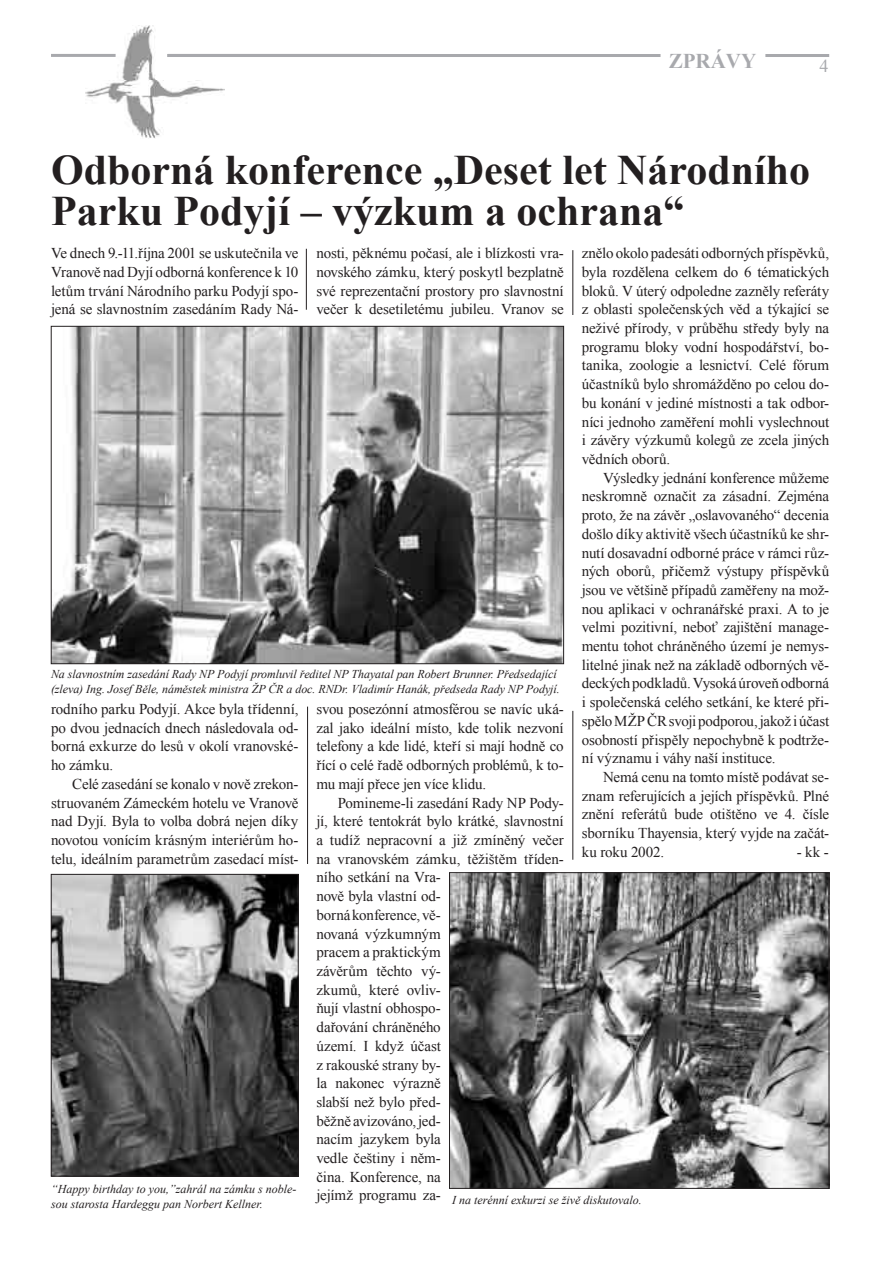
<style>
.page{position:relative;width:893px;height:1263px;background:#fff}
.page>*{position:absolute;margin:0;border:0;box-sizing:border-box;transform-origin:0 0}
.t1{font:700 42px/41.4px "Times New Roman";color:#231f20}
.t2{font:700 21px "Times New Roman";color:#a8a9ad}
.t3{font:18px "Times New Roman";color:#a8a9ad}
.t4{font:15px/18.8px "Times New Roman";letter-spacing:-.005em;color:#231f20;text-align:justify}
.t5{font:italic 12px/14.4px "Times New Roman";letter-spacing:-.005em;color:#231f20}
</style>
<div class="page">
<img style="left:86px;top:25px;width:138px;height:113px">
<hr style="left:51px;top:54px;width:65px;height:3px;background:#a8a9ad">
<hr style="left:765px;top:54px;width:64px;height:3px;background:#a8a9ad">
<hr style="left:167px;top:54px;width:493px;height:3px;background:#a8a9ad">
<img style="left:53px;top:876px;width:243px;height:298px">
<div style="left:51px;top:874px;width:247px;height:302px;border:1px solid #231f20"></div>
<hr style="left:307px;top:707px;width:1px;height:157px;background:#231f20">
<img style="left:451px;top:874px;width:376px;height:312px">
<div style="left:449px;top:872px;width:380px;height:316px;border:1px solid #231f20"></div>
<img style="left:53px;top:328px;width:509px;height:334px">
<hr style="left:306px;top:249px;width:1px;height:61px;background:#231f20">
<hr style="left:573px;top:250px;width:1px;height:65px;background:#231f20">
<hr style="left:573px;top:711px;width:1px;height:149px;background:#231f20">
<h2 class="t2" style="left:669px;top:47px;width:89px">ZPRÁVY</h2>
<p class="t3" style="left:820px;top:54px;width:10px">4</p>
<h1 class="t1" style="left:51px;top:148px;width:761px">Odborná konference „Deset let Národního<br>Parku Podyjí – výzkum a ochrana“</h1>
<p class="t4" style="left:51px;top:243px;width:249px">Ve dnech 9.-11.října 2001 se uskutečnila ve Vranově nad Dyjí odborná konference k 10 letům trvání Národního parku Podyjí spo&shy;jená se slavnostním zasedáním Rady Ná-</p>
<p class="t4" style="left:582px;top:243px;width:249px">znělo okolo padesáti odborných příspěvků, byla rozdělena celkem do 6 tématických bloků. V úterý odpoledne zazněly referáty z oblasti společenských věd a týkající se neživé přírody, v průběhu středy byly na programu bloky vodní hospodářství, bo&shy;tanika, zoologie a lesnictví. Celé fórum účastníků bylo shromážděno po celou do&shy;bu konání v jediné místnosti a tak odbor&shy;níci jednoho zaměření mohli vyslechnout i závěry výzkumů kolegů ze zcela jiných vědních oborů.</p>
<p class="t4" style="left:582px;top:468px;width:249px;text-indent:21px">Výsledky jednání konference můžeme neskromně označit za zásadní. Zejména proto, že na závěr „oslavovaného“ decenia došlo díky aktivitě všech účastníků ke shr&shy;nutí dosavadní odborné práce v rámci růz&shy;ných oborů, přičemž výstupy příspěvků jsou ve většině případů zaměřeny na mož&shy;nou aplikaci v ochranářské praxi. A to je velmi pozitivní, neboť zajištění manage&shy;mentu tohot chráněného území je nemys&shy;litelné jinak než na základě odborných vě&shy;deckých podkladů. Vysoká úroveň odborná i společenská celého setkání, ke které při&shy;spělo MŽP ČR svoji podporou, jakož i účast osobností přispěly nepochybně k podtrže&shy;ní významu i váhy naší instituce.</p>
<p class="t4" style="left:582px;top:767px;width:249px;text-indent:21px">Nemá cenu na tomto místě podávat se&shy;znam referujících a jejích příspěvků. Plné znění referátů bude otištěno ve 4. čísle sborníku Thayensia, který vyjde na začát&shy;ku roku 2002.</p>
<p class="t4" style="left:316px;top:243px;width:249px">nosti, pěknému počasí, ale i blízkosti vra&shy;novského zámku, který poskytl bezplatně své reprezentační prostory pro slavnostní večer k desetiletému jubileu. Vranov se</p>
<p class="t5" style="left:51px;top:667px;width:510px">Na slavnostním zasedání Rady NP Podyjí promluvil ředitel NP Thayatal pan Robert Brunner. Předsedající (zleva) Ing. Josef Běle, náměstek ministra ŽP ČR a doc. RNDr. Vladimír Hanák, předseda Rady NP Podyjí.</p>
<p class="t4" style="left:51px;top:699px;width:249px">rodního parku Podyjí. Akce byla třídenní, po dvou jednacích dnech následovala od&shy;borná exkurze do lesů v okolí vranovské&shy;ho zámku.</p>
<p class="t4" style="left:51px;top:774px;width:249px;text-indent:21px">Celé zasedání se konalo v nově zrekon&shy;struovaném Zámeckém hotelu ve Vranově nad Dyjí. Byla to volba dobrá nejen díky novotou vonícím krásným interiérům ho&shy;telu, ideálním parametrům zasedací míst-</p>
<p class="t4" style="left:316px;top:699px;width:249px">svou posezónní atmosférou se navíc uká&shy;zal jako ideální místo, kde tolik nezvoní telefony a kde lidé, kteří si mají hodně co řící o celé řadě odborných problémů, k to&shy;mu mají přece jen více klidu.</p>
<p class="t4" style="left:316px;top:793px;width:249px;text-align:left;text-indent:21px">Pomineme-li zasedání Rady NP Pody&shy;jí, které tentokrát bylo krátké, slavnostní a tudíž nepracovní a již zmíněný večer na vranovském zámku, těžištěm tříden&shy;ního setkání na Vra-<br>nově byla vlastní od-<br>borná konference, vě-<br>novaná výzkumným<br>pracem a praktickým<br>závěrům těchto vý-<br>zkumů, které ovliv-<br>ňují vlastní obhospo-<br>dařování chráněného<br>území. I když účast<br>z rakouské strany by-<br>la nakonec výrazně<br>slabší než bylo před-<br>běžně avizováno, jed-<br>nacím jazykem byla<br>vedle češtiny i něm-<br>čina. Konference, na<br>jejímž programu za-</p>
<p class="t4" style="left:797px;top:842px;width:33px">- kk -</p>
<p class="t5" style="left:51px;top:1182px;width:247px">“Happy birthday to you,”zahrál na zámku s noble&shy;sou starosta Hardeggu pan Norbert Kellner.</p>
<p class="t5" style="left:452px;top:1192px;width:191px">I na terénní exkurzi se živě diskutovalo.</p>
</div>
